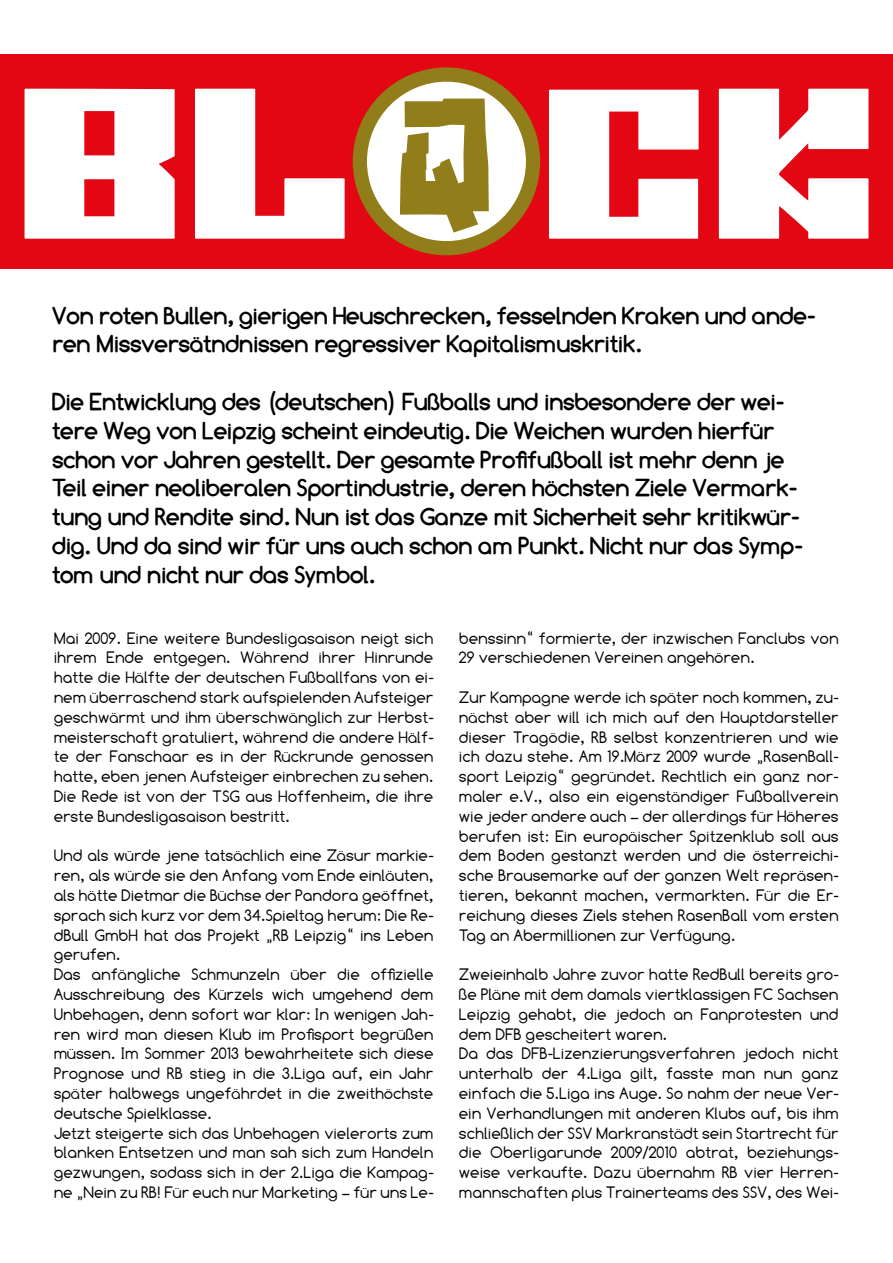
<style>
.page{position:relative;width:893px;height:1263px;background:#fff}
.page>*{position:absolute;margin:0;border:0;box-sizing:border-box;transform-origin:0 0}
.t1{font:249.3px "Rocking Roll";color:#fff}
.t2{font:700 24px/28.8px "Comfortaa";color:#000}
.t3{font:16.5px/19.8px "Comfortaa";color:#000}
</style>
<div class="page">
<div style="left:0;top:54px;width:893px;height:215px;background:#e30613"></div>
<svg style="left:360px;top:75px;width:173px;height:173px;background:#e7e3ce"></svg>
<div style="left:353px;top:67px;width:187px;height:188px;border:14px solid #917d19;border-radius:50%"></div>
<svg style="left:400px;top:99px;width:89px;height:134px;background:#b3a560"></svg>
<h1 class="t1" style="left:25px;top:30px;width:864px">BL CK</h1>
<h2 class="t2" style="left:53px;top:301px;width:764px">Von roten Bullen, gierigen Heuschrecken, fesselnden Kraken und ande&shy;ren Missversätndnissen regressiver Kapitalismuskritik.</h2>
<p class="t2" style="left:53px;top:387px;width:751px">Die Entwicklung des (deutschen) Fußballs und insbesondere der wei&shy;tere Weg von Leipzig scheint eindeutig. Die Weichen wurden hierfür schon vor Jahren gestellt. Der gesamte Profifußball ist mehr denn je Teil einer neoliberalen Sportindustrie, deren höchsten Ziele Vermark&shy;tung und Rendite sind. Nun ist das Ganze mit Sicherheit sehr kritikwür&shy;dig. Und da sind wir für uns auch schon am Punkt. Nicht nur das Symp&shy;tom und nicht nur das Symbol.</p>
<p class="t3" style="left:54px;top:628px;width:381px;text-align:justify">Mai 2009. Eine weitere Bundesligasaison neigt sich ihrem Ende entgegen. Während ihrer Hinrunde hatte die Hälfte der deutschen Fußballfans von ei&shy;nem überraschend stark aufspielenden Aufsteiger geschwärmt und ihm überschwänglich zur Herbst&shy;meisterschaft gratuliert, während die andere Hälf&shy;te der Fanschaar es in der Rückrunde genossen hatte, eben jenen Aufsteiger einbrechen zu sehen.<br>Die Rede ist von der TSG aus Hoffenheim, die ihre erste Bundesligasaison bestritt.</p>
<p class="t3" style="left:54px;top:846px;width:381px">Und als würde jene tatsächlich eine Zäsur markie&shy;ren, als würde sie den Anfang vom Ende einläuten, als hätte Dietmar die Büchse der Pandora geöffnet, sprach sich kurz vor dem 34.Spieltag herum: Die Re&shy;dBull GmbH hat das Projekt „RB Leipzig“ ins Leben gerufen.<br>Das anfängliche Schmunzeln über die offizielle Ausschreibung des Kürzels wich umgehend dem Unbehagen, denn sofort war klar: In wenigen Jah&shy;ren wird man diesen Klub im Profisport begrüßen müssen. Im Sommer 2013 bewahrheitete sich diese Prognose und RB stieg in die 3.Liga auf, ein Jahr später halbwegs ungefährdet in die zweithöchste deutsche Spielklasse.<br>Jetzt steigerte sich das Unbehagen vielerorts zum blanken Entsetzen und man sah sich zum Handeln gezwungen, sodass sich in der 2.Liga die Kampag&shy;ne „Nein zu RB! Für euch nur Marketing – für uns Le-</p>
<p class="t3" style="left:459px;top:628px;width:381px">benssinn“ formierte, der inzwischen Fanclubs von<br>29 verschiedenen Vereinen angehören.</p>
<p class="t3" style="left:459px;top:687px;width:381px;text-align:justify">Zur Kampagne werde ich später noch kommen, zu&shy;nächst aber will ich mich auf den Hauptdarsteller dieser Tragödie, RB selbst konzentrieren und wie ich dazu stehe. Am 19.März 2009 wurde „RasenBall&shy;sport Leipzig“ gegründet. Rechtlich ein ganz nor&shy;maler e.V., also ein eigenständiger Fußballverein wie jeder andere auch – der allerdings für Höheres berufen ist: Ein europäischer Spitzenklub soll aus dem Boden gestanzt werden und die österreichi&shy;sche Brausemarke auf der ganzen Welt repräsen&shy;tieren, bekannt machen, vermarkten. Für die Er&shy;reichung dieses Ziels stehen RasenBall vom ersten Tag an Abermillionen zur Verfügung.</p>
<p class="t3" style="left:459px;top:964px;width:381px">Zweieinhalb Jahre zuvor hatte RedBull bereits gro&shy;ße Pläne mit dem damals viertklassigen FC Sachsen Leipzig gehabt, die jedoch an Fanprotesten und dem DFB gescheitert waren.<br>Da das DFB-Lizenzierungsverfahren jedoch nicht unterhalb der 4.Liga gilt, fasste man nun ganz einfach die 5.Liga ins Auge. So nahm der neue Ver&shy;ein Verhandlungen mit anderen Klubs auf, bis ihm schließlich der SSV Markranstädt sein Startrecht für die Oberligarunde 2009/2010 abtrat, beziehungs&shy;weise verkaufte. Dazu übernahm RB vier Herren&shy;mannschaften plus Trainerteams des SSV, des Wei-</p>
</div>
